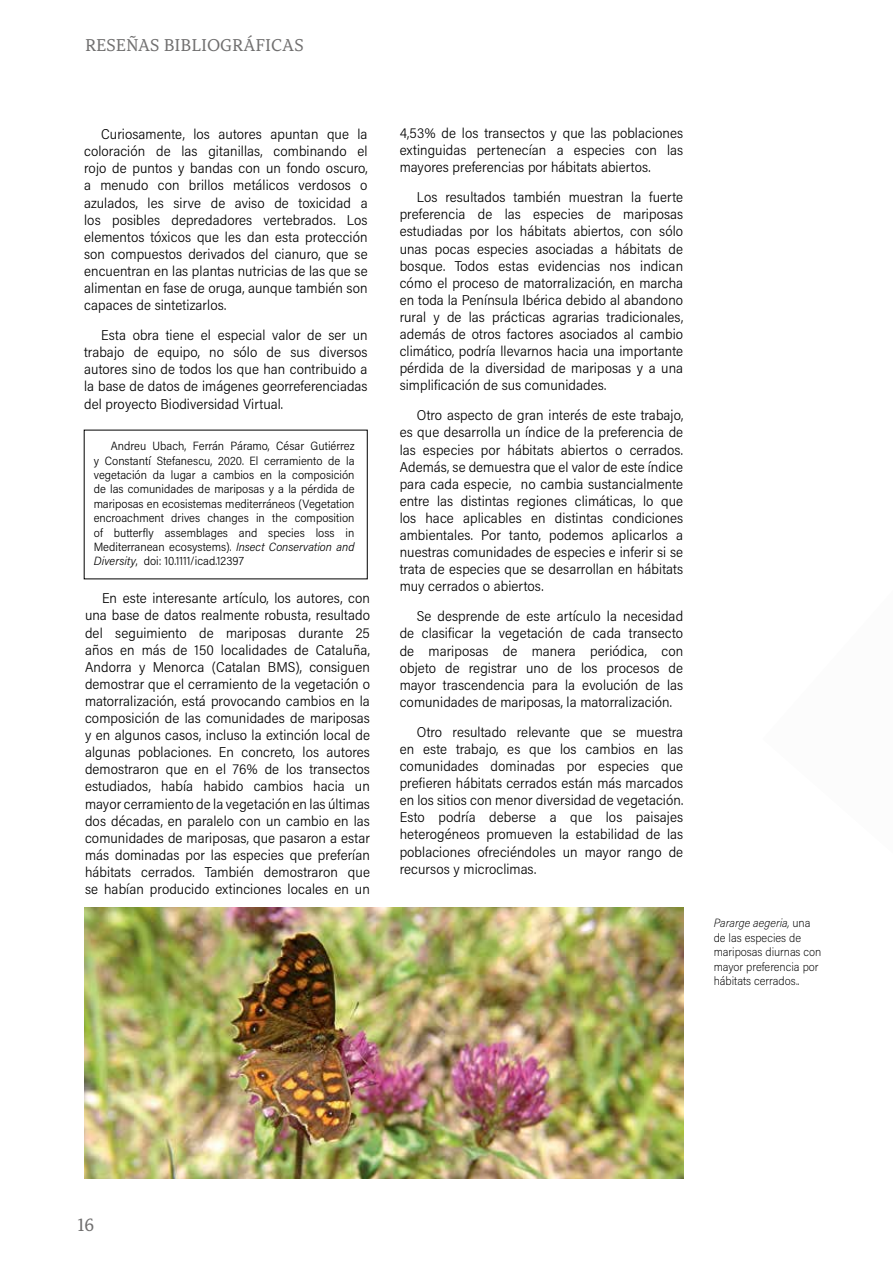
<style>
.page{position:relative;width:893px;height:1263px;background:#fff}
.page>*{position:absolute;margin:0;border:0;box-sizing:border-box;transform-origin:0 0}
.t1{font:19.5px "Capitolina";color:#706f6f}
.t2{font:18px "Capitolina";color:#706f6f}
.t3{font:300 14.25px/17.1px "Acumin Pro Semi Cond";letter-spacing:.005em;color:#000;text-align:justify}
.t4{font:300 12px/14.4px "Acumin Pro Semi Cond";color:#000;text-align:justify}
.t5{font:200 12px/14.4px "Acumin Pro Semi Cond";color:#000}
.s1{font-style:italic}
</style>
<div class="page">
<img style="left:84px;top:907px;width:599px;height:271px">
<p class="t2" style="left:85px;top:34px;width:220px">RESEÑAS BIBLIOGRÁFICAS</p>
<p class="t3" style="left:84px;top:125px;width:285px;text-indent:17px">Curiosamente, los autores apuntan que la coloración de las gitanillas, combinando el rojo de puntos y bandas con un fondo oscuro, a menudo con brillos metálicos verdosos o azulados, les sirve de aviso de toxicidad a los posibles depredadores vertebrados. Los elementos tóxicos que les dan esta protección son compuestos derivados del cianuro, que se encuentran en las plantas nutricias de las que se alimentan en fase de oruga, aunque también son capaces de sintetizarlos.</p>
<p class="t3" style="left:84px;top:326px;width:285px;text-indent:17px">Esta obra tiene el especial valor de ser un trabajo de equipo, no sólo de sus diversos autores sino de todos los que han contribuido a la base de datos de imágenes georreferenciadas del proyecto Biodiversidad Virtual.</p>
<p class="t4" style="left:94px;top:438px;width:262px;text-indent:17px">Andreu Ubach, Ferrán Páramo, César Gutiérrez y Constantí Stefanescu, 2020. El cerramiento de la vegetación da lugar a cambios en la composición de las comunidades de mariposas y a la pérdida de mariposas en ecosistemas mediterráneos (Vegetation encroachment drives changes in the composition of butterfly assemblages and species loss in Mediterranean ecosystems). <span class="s1">Insect Conservation and Diversity</span>, doi: 10.1111/icad.12397</p>
<p class="t3" style="left:85px;top:589px;width:286px;text-indent:17px">En este interesante artículo, los autores, con una base de datos realmente robusta, resultado del seguimiento de mariposas durante 25 años en más de 150 localidades de Cataluña, Andorra y Menorca (Catalan BMS), consiguen demostrar que el cerramiento de la vegetación o matorralización, está provocando cambios en la composición de las comunidades de mariposas y en algunos casos, incluso la extinción local de algunas poblaciones. En concreto, los autores demostraron que en el 76% de los transectos estudiados, había habido cambios hacia un mayor cerramiento de la vegetación en las últimas dos décadas, en paralelo con un cambio en las comunidades de mariposas, que pasaron a estar más dominadas por las especies que preferían hábitats cerrados. También demostraron que se habían producido extinciones locales en un</p>
<p class="t3" style="left:400px;top:124px;width:285px">4,53% de los transectos y que las poblaciones extinguidas pertenecían a especies con las mayores preferencias por hábitats abiertos.</p>
<p class="t3" style="left:400px;top:188px;width:285px;text-indent:17px">Los resultados también muestran la fuerte preferencia de las especies de mariposas estudiadas por los hábitats abiertos, con sólo unas pocas especies asociadas a hábitats de bosque. Todos estas evidencias nos indican cómo el proceso de matorralización, en marcha en toda la Península Ibérica debido al abandono rural y de las prácticas agrarias tradicionales, además de otros factores asociados al cambio climático, podría llevarnos hacia una importante pérdida de la diversidad de mariposas y a una simplificación de sus comunidades.</p>
<p class="t3" style="left:400px;top:406px;width:285px;text-indent:17px">Otro aspecto de gran interés de este trabajo, es que desarrolla un índice de la preferencia de las especies por hábitats abiertos o cerrados.<br>Además, se demuestra que el valor de este índice para cada especie, no cambia sustancialmente entre las distintas regiones climáticas, lo que los hace aplicables en distintas condiciones ambientales. Por tanto, podemos aplicarlos a nuestras comunidades de especies e inferir si se trata de especies que se desarrollan en hábitats muy cerrados o abiertos.</p>
<p class="t3" style="left:400px;top:607px;width:285px;text-indent:17px">Se desprende de este artículo la necesidad de clasificar la vegetación de cada transecto de mariposas de manera periódica, con objeto de registrar uno de los procesos de mayor trascendencia para la evolución de las comunidades de mariposas, la matorralización.</p>
<p class="t3" style="left:400px;top:723px;width:285px;text-indent:17px">Otro resultado relevante que se muestra en este trabajo, es que los cambios en las comunidades dominadas por especies que prefieren hábitats cerrados están más marcados en los sitios con menor diversidad de vegetación.<br>Esto podría deberse a que los paisajes heterogéneos promueven la estabilidad de las poblaciones ofreciéndoles un mayor rango de recursos y microclimas.</p>
<p class="t5" style="left:714px;top:915px;width:109px"><span class="s1">Pararge aegeria,</span> una de las especies de mariposas diurnas con mayor preferencia por hábitats cerrados..</p>
<h1 class="t1" style="left:78px;top:1213px;width:18px">16</h1>
</div>
